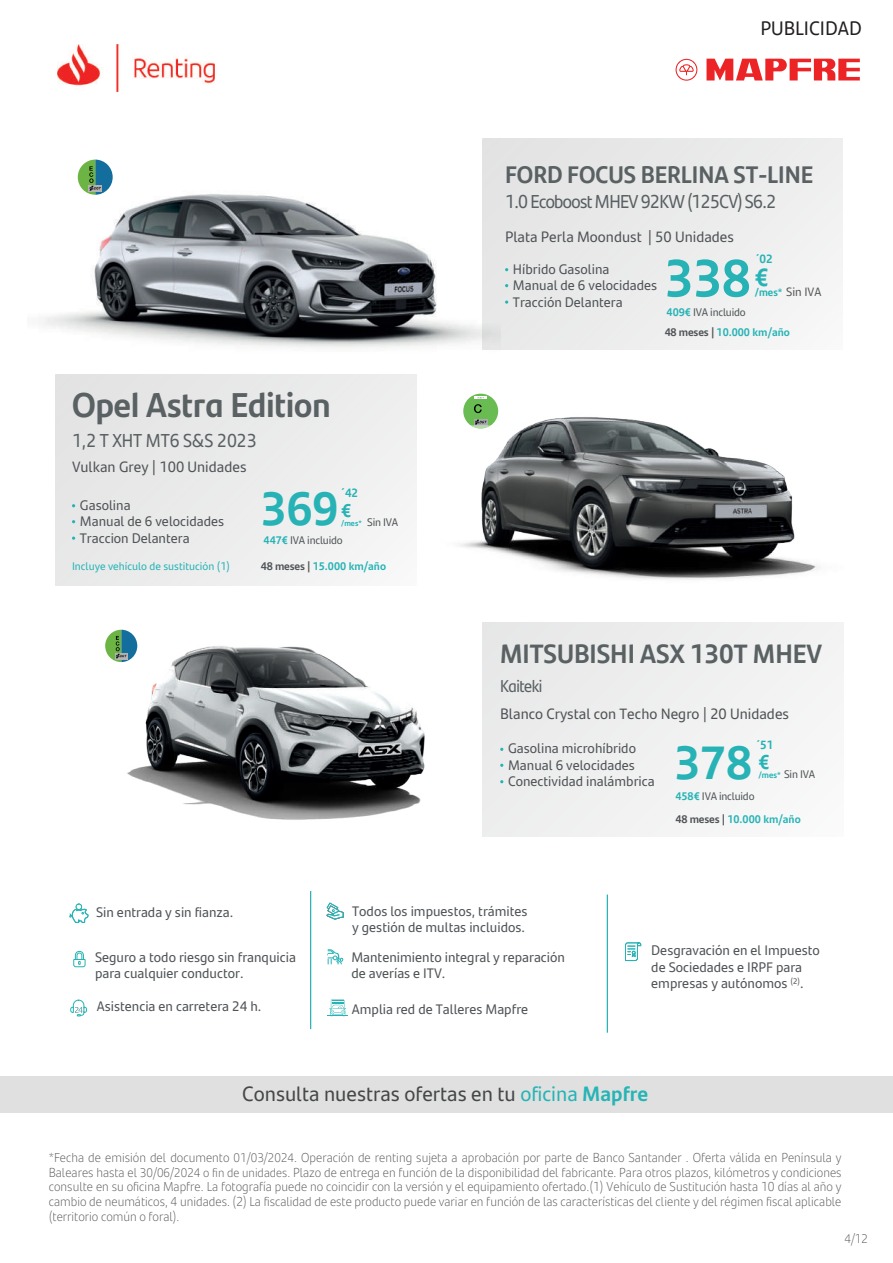
<style>
.page{position:relative;width:893px;height:1263px;background:#fff}
.page>*{position:absolute;margin:0;border:0;box-sizing:border-box;transform-origin:0 0}
.t1{font:700 52.05px "Santander Headline";color:#27b3b5}
.t2{font:700 46.95px "Santander Headline";color:#27b3b5}
.t3{font:700 34.5px "Santander Headline";color:#5a6163}
.t4{font:700 26.55px "Santander Headline";color:#5a6163}
.t5{font:700 24px "Santander Headline";color:#5a6163}
.t6{font:20.7px "Santander Text";color:#454849}
.t7{font:700 20.1px "Santander Headline";color:#27b3b5}
.t8{font:19.5px "Santander Text";color:#231f20}
.t9{font:18.75px "Santander Headline";letter-spacing:-.035em;color:#596062;scale:.96 1}
.t10{font:18.75px "Santander Headline";color:#596062;scale:.96 1}
.t11{font:700 18.6px "Santander Headline";color:#27b3b5}
.t12{font:17.25px "Santander Headline";letter-spacing:-.03em;color:#596062;scale:.96 1}
.t13{font:15px "Santander Text";color:#505457}
.t14{font:13.8px/16.6px "Santander Text";color:#505457}
.t15{font:300 12.9px/15px "Santander Text";color:#57585a;text-align:justify;scale:.96 1}
.t16{font:300 12.45px "Santander Text";color:#57585a;scale:.96 1}
.t17{font:12.15px "Santander Text";color:#57585a}
.t18{font:700 12px "Santander Headline";color:#27b3b5}
.t19{font:700 11.1px "Santander Text";letter-spacing:-.015em;color:#27b3b5}
.t20{font:11.1px/18.5px "Santander Text";letter-spacing:-.02em;color:#515657}
.t21{font:11.1px "Santander Text";color:#27b3b5}
.t22{font:11.1px "Santander Text";letter-spacing:-.02em;color:#515557}
.t23{font:700 8.7px "Santander Headline";color:#27b3b5}
.s1{font-family:"Santander Headline";font-weight:700;font-size:8.1px;color:#27b3b5}
.s2{color:#515557}
.s3{font-weight:700;color:#27b3b5}
.s4{font-family:"Santander Headline";font-weight:700;font-size:10.8px;color:#27b3b5}
.s5{color:#26b4b6}
.s6{font-weight:700;color:#26b4b6}
.s7{font-size:12.45px}
</style>
<div class="page">
<div style="left:0;top:1076px;width:893px;height:36px;background:#dfe0df"></div>
<svg style="left:327px;top:999px;width:21px;height:18px"></svg>
<svg style="left:327px;top:949px;width:16px;height:16px"></svg>
<svg style="left:326px;top:902px;width:18px;height:18px"></svg>
<svg style="left:69px;top:904px;width:19px;height:19px"></svg>
<svg style="left:73px;top:951px;width:13px;height:16px"></svg>
<svg style="left:70px;top:1000px;width:17px;height:16px"></svg>
<hr style="left:310px;top:891px;width:1px;height:138px;background:#27b3b5">
<hr style="left:607px;top:894px;width:1px;height:139px;background:#27b3b5">
<svg style="left:625px;top:942px;width:16px;height:19px"></svg>
<div style="left:482px;top:623px;width:361px;height:213px;background:#f1f1f1"></div>
<img style="left:55px;top:558px;width:487px;height:279px">
<svg style="left:105px;top:630px;width:32px;height:32px"></svg>
<div style="left:56px;top:374px;width:360px;height:211px;background:#e9eaea"></div>
<svg style="left:72px;top:536px;width:3px;height:4px"></svg>
<img style="left:354px;top:377px;width:490px;height:246px">
<img style="left:39px;top:175px;width:443px;height:173px">
<svg style="left:482px;top:139px;width:361px;height:211px"></svg>
<svg style="left:505px;top:300px;width:3px;height:4px"></svg>
<svg style="left:78px;top:160px;width:35px;height:35px"></svg>
<svg style="left:676px;top:59px;width:21px;height:22px"></svg>
<svg style="left:706px;top:59px;width:154px;height:21px"></svg>
<img style="left:58px;top:45px;width:157px;height:47px">
<h3 class="t8" style="left:760px;top:13px;width:103px">PUBLICIDAD</h3>
<h3 class="t5" style="left:505px;top:155px;width:310px">FORD FOCUS BERLINA ST-LINE</h3>
<h3 class="t9" style="left:505px;top:187px;width:284px">1.0 Ecoboost MHEV 92KW (125CV) S6.2</h3>
<h3 class="t3" style="left:72px;top:377px;width:260px">Opel Astra Edition</h3>
<h3 class="t10" style="left:72px;top:426px;width:194px">1,2 T XHT MT6 S&amp;S 2023</h3>
<p class="t13" style="left:72px;top:455px;width:176px">Vulkan Grey | 100 Unidades</p>
<p class="t14" style="left:80px;top:496px;width:146px">Gasolina<br>Manual de 6 velocidades<br>Traccion Delantera</p>
<p class="t21" style="left:72px;top:557px;width:159px">Incluye vehículo de sustitución (1)</p>
<p class="t18" style="left:342px;top:484px;width:18px">´42</p>
<h2 class="t2" style="left:261px;top:472px;width:79px">369</h2>
<h3 class="t11" style="left:341px;top:496px;width:12px">€</h3>
<p class="t20" style="left:264px;top:512px;width:136px;text-indent:78px"><span class="s1">/mes*</span> <span class="s2">Sin IVA<br></span><span class="s3">447€</span> IVA incluido</p>
<p class="t19" style="left:261px;top:557px;width:127px"><span class="s2">48 meses |</span> 15.000 km/año</p>
<p class="t13" style="left:505px;top:225px;width:231px">Plata Perla Moondust | 50 Unidades</p>
<p class="t14" style="left:513px;top:260px;width:146px">Híbrido Gasolina<br>Manual de 6 velocidades<br>Tracción Delantera</p>
<p class="t19" style="left:665px;top:324px;width:127px"><span class="s2">48 meses |</span> 10.000 km/año</p>
<p class="t18" style="left:756px;top:249px;width:18px">´02</p>
<h1 class="t1" style="left:665px;top:237px;width:105px">338 <sup>€</sup></h1>
<p class="t17" style="left:755px;top:283px;width:68px"><span class="s4">/mes*</span> Sin IVA</p>
<p class="t20" style="left:667px;top:302px;width:81px"><span class="s3">409€</span> IVA incluido</p>
<h3 class="t4" style="left:500px;top:633px;width:323px">MITSUBISHI ASX 130T MHEV</h3>
<h3 class="t12" style="left:500px;top:673px;width:46px">Kaiteki</h3>
<p class="t13" style="left:500px;top:702px;width:290px">Blanco Crystal con Techo Negro | 20 Unidades</p>
<p class="t14" style="left:508px;top:739px;width:148px">Gasolina microhíbrido<br>Manual 6 velocidades<br>Conectividad inalámbrica</p>
<p class="t18" style="left:757px;top:735px;width:18px">´51</p>
<h3 class="t7" style="left:758px;top:746px;width:13px">€</h3>
<p class="t23" style="left:758px;top:768px;width:24px">/mes*</p>
<h2 class="t2" style="left:674px;top:725px;width:79px">378</h2>
<p class="t22" style="left:784px;top:766px;width:33px">Sin IVA</p>
<p class="t20" style="left:675px;top:787px;width:81px"><span class="s3">458€</span> IVA incluido</p>
<p class="t19" style="left:675px;top:810px;width:127px"><span class="s2">48 meses |</span> 10.000 km/año</p>
<p class="t14" style="left:96px;top:903px;width:139px">Sin entrada y sin fianza.</p>
<p class="t14" style="left:95px;top:948px;width:202px">Seguro a todo riesgo sin franquicia para cualquier conductor.</p>
<p class="t14" style="left:97px;top:997px;width:166px">Asistencia en carretera 24 h.</p>
<p class="t14" style="left:352px;top:902px;width:177px">Todos los impuestos, trámites y gestión de multas incluidos.</p>
<p class="t14" style="left:351px;top:948px;width:215px">Mantenimiento integral y reparación de averías e ITV.</p>
<p class="t14" style="left:352px;top:1000px;width:178px">Amplia red de Talleres Mapfre</p>
<p class="t14" style="left:651px;top:941px;width:170px">Desgravación en el Impuesto de Sociedades e IRPF para empresas y autónomos <sup>(2)</sup>.</p>
<h3 class="t6" style="left:242px;top:1078px;width:408px">Consulta nuestras ofertas en tu <span class="s5">oficina</span> <span class="s6">Mapfre</span></h3>
<p class="t15" style="left:49px;top:1149px;width:827px">*Fecha de emisión del documento <span class="s7">01/03/2024</span>. Operación de renting sujeta a aprobación por parte de Banco Santander . Oferta válida en Península y Baleares hasta el <span class="s7">30/06/2024 o fin de unidades</span>. Plazo de entrega en función de la disponibilidad del fabricante. Para otros plazos, kilómetros y condiciones consulte en su oficina Mapfre. La fotografía puede no coincidir con la versión y el equipamiento ofertado.(1) Vehículo de Sustitución hasta 10 días al año y cambio de neumáticos, 4 unidades. (2) La fiscalidad de este producto puede variar en función de las características del cliente y del régimen fiscal aplicable (territorio común o foral).</p>
<p class="t16" style="left:844px;top:1229px;width:26px">4/12</p>
</div>
